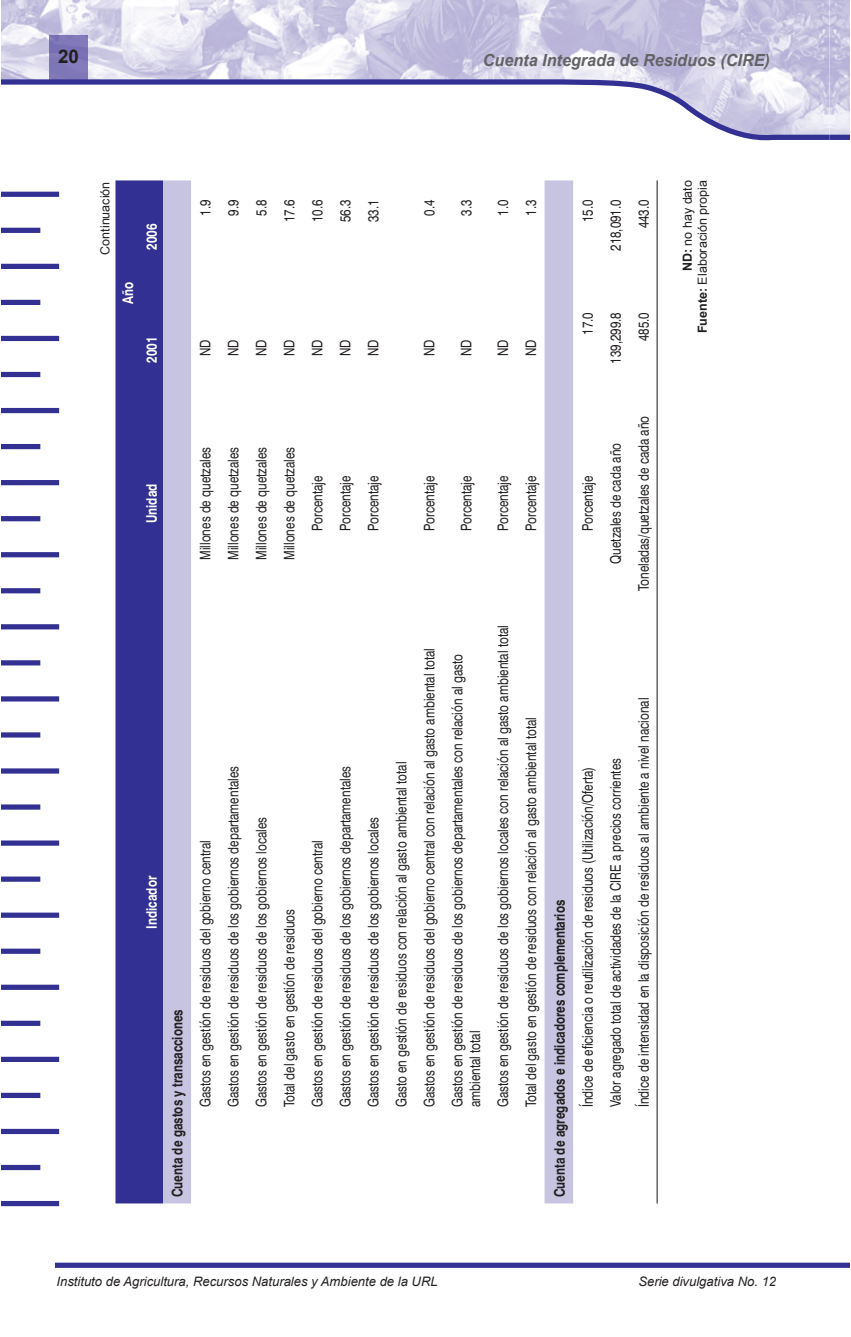
<style>
.page{position:relative;width:851px;height:1337px;background:#fff}
.page>*{position:absolute;margin:0;border:0;box-sizing:border-box;transform-origin:0 0}
.t1{font:700 18.68px "Arial";color:#231f20}
.t2{font:italic 700 16.65px "Arial";color:#636366}
.t3{font:14.62px/27.9px "Swiss 721 BT";color:#231f20;scale:.8 1}
.t4{font:700 14.62px "Swiss 721 BT";color:#fff;scale:.8 1}
.t5{font:italic 13.05px "Arial";color:#231f20}
.t6{font:12.6px/15.1px "Arial";color:#231f20;text-align:right}
.s1{font-weight:700}
</style>
<div class="page">
<img style="left:1px;top:0;width:848px;height:77px">
<div style="left:1px;top:192px;width:58px;height:5px;background:#323092"></div>
<div style="left:1px;top:264px;width:58px;height:5px;background:#323092"></div>
<div style="left:1px;top:336px;width:58px;height:5px;background:#323092"></div>
<div style="left:1px;top:408px;width:58px;height:5px;background:#323092"></div>
<div style="left:1px;top:480px;width:58px;height:5px;background:#323092"></div>
<div style="left:1px;top:552px;width:58px;height:5px;background:#323092"></div>
<div style="left:1px;top:624px;width:58px;height:5px;background:#323092"></div>
<div style="left:1px;top:696px;width:58px;height:5px;background:#323092"></div>
<div style="left:1px;top:768px;width:58px;height:5px;background:#323092"></div>
<div style="left:1px;top:840px;width:58px;height:5px;background:#323092"></div>
<div style="left:1px;top:912px;width:58px;height:5px;background:#323092"></div>
<div style="left:1px;top:984px;width:58px;height:6px;background:#323092"></div>
<div style="left:1px;top:1056px;width:58px;height:6px;background:#323092"></div>
<div style="left:1px;top:1128px;width:58px;height:6px;background:#323092"></div>
<div style="left:1px;top:1201px;width:58px;height:5px;background:#323092"></div>
<div style="left:1px;top:228px;width:39px;height:5px;background:#323092"></div>
<div style="left:1px;top:300px;width:39px;height:5px;background:#323092"></div>
<div style="left:1px;top:372px;width:39px;height:5px;background:#323092"></div>
<div style="left:1px;top:444px;width:39px;height:5px;background:#323092"></div>
<div style="left:1px;top:516px;width:39px;height:5px;background:#323092"></div>
<div style="left:1px;top:588px;width:39px;height:5px;background:#323092"></div>
<div style="left:1px;top:660px;width:39px;height:5px;background:#323092"></div>
<div style="left:1px;top:732px;width:39px;height:5px;background:#323092"></div>
<div style="left:1px;top:804px;width:39px;height:5px;background:#323092"></div>
<div style="left:1px;top:876px;width:39px;height:5px;background:#323092"></div>
<div style="left:1px;top:948px;width:39px;height:5px;background:#323092"></div>
<div style="left:1px;top:1020px;width:39px;height:6px;background:#323092"></div>
<div style="left:1px;top:1092px;width:39px;height:6px;background:#323092"></div>
<div style="left:1px;top:1164px;width:39px;height:6px;background:#323092"></div>
<div style="left:55px;top:1262px;width:794px;height:5px;background:#323092"></div>
<div style="left:50px;top:35px;width:38px;height:42px;background:#7e76b7"></div>
<svg style="left:1px;top:77px;width:823px;height:64px"></svg>
<svg style="left:824px;top:77px;width:25px;height:63px;background:#c9c7e1"></svg>
<svg style="left:115px;top:180px;width:48px;height:1023px;background:#4b499f"></svg>
<div style="left:163px;top:180px;width:28px;height:1023px;background:#c7c4e1"></div>
<div style="left:544px;top:180px;width:29px;height:1023px;background:#c7c4e1"></div>
<hr style="left:656px;top:180px;width:1px;height:1023px;background:#231f20">
<p class="t1" style="left:58px;top:46px;width:22px">20</p>
<p class="t2" style="left:483px;top:51px;width:288px">Cuenta Integrada de Residuos (CIRE)</p>
<p class="t6" style="left:98px;top:255px;width:75px;rotate:-90deg">Continuación</p>
<p class="t4" style="left:119px;top:304px;width:29px;rotate:-90deg">Año</p>
<p class="t4" style="left:143px;top:250px;width:35px;rotate:-90deg">2006</p>
<p class="t4" style="left:143px;top:363px;width:35px;rotate:-90deg">2001</p>
<p class="t3" style="left:192px;top:215px;width:22px;rotate:-90deg">1.9</p>
<p class="t3" style="left:220px;top:215px;width:22px;rotate:-90deg">9.9</p>
<p class="t3" style="left:248px;top:215px;width:22px;rotate:-90deg">5.8</p>
<p class="t3" style="left:276px;top:222px;width:30px;rotate:-90deg">17.6</p>
<p class="t3" style="left:304px;top:222px;width:30px;rotate:-90deg">10.6</p>
<p class="t3" style="left:332px;top:222px;width:30px;rotate:-90deg">56.3</p>
<p class="t3" style="left:360px;top:222px;width:30px;rotate:-90deg">33.1</p>
<p class="t3" style="left:192px;top:356px;width:22px;rotate:-90deg">ND</p>
<p class="t3" style="left:220px;top:356px;width:22px;rotate:-90deg">ND</p>
<p class="t3" style="left:248px;top:356px;width:22px;rotate:-90deg">ND</p>
<p class="t3" style="left:276px;top:356px;width:22px;rotate:-90deg">ND</p>
<p class="t3" style="left:304px;top:356px;width:22px;rotate:-90deg">ND</p>
<p class="t3" style="left:332px;top:356px;width:22px;rotate:-90deg">ND</p>
<p class="t3" style="left:360px;top:356px;width:22px;rotate:-90deg">ND</p>
<p class="t3" style="left:416px;top:215px;width:22px;rotate:-90deg">0.4</p>
<p class="t3" style="left:453px;top:215px;width:22px;rotate:-90deg">3.3</p>
<p class="t3" style="left:490px;top:215px;width:22px;rotate:-90deg">1.0</p>
<p class="t3" style="left:518px;top:215px;width:22px;rotate:-90deg">1.3</p>
<p class="t3" style="left:416px;top:356px;width:22px;rotate:-90deg">ND</p>
<p class="t3" style="left:453px;top:356px;width:22px;rotate:-90deg">ND</p>
<p class="t3" style="left:490px;top:356px;width:22px;rotate:-90deg">ND</p>
<p class="t3" style="left:518px;top:356px;width:22px;rotate:-90deg">ND</p>
<p class="t3" style="left:574px;top:222px;width:30px;rotate:-90deg">15.0</p>
<p class="t3" style="left:602px;top:251px;width:66px;rotate:-90deg">218,091.0</p>
<p class="t3" style="left:630px;top:228px;width:38px;rotate:-90deg">443.0</p>
<p class="t3" style="left:574px;top:335px;width:30px;rotate:-90deg">17.0</p>
<p class="t3" style="left:602px;top:363px;width:66px;rotate:-90deg">139,299.8</p>
<p class="t3" style="left:630px;top:341px;width:38px;rotate:-90deg">485.0</p>
<p class="t4" style="left:143px;top:523px;width:51px;rotate:-90deg">Unidad</p>
<p class="t3" style="left:192px;top:560px;width:143px;rotate:-90deg">Millones de quetzales</p>
<p class="t3" style="left:220px;top:560px;width:143px;rotate:-90deg">Millones de quetzales</p>
<p class="t3" style="left:248px;top:560px;width:143px;rotate:-90deg">Millones de quetzales</p>
<p class="t3" style="left:276px;top:560px;width:143px;rotate:-90deg">Millones de quetzales</p>
<p class="t3" style="left:304px;top:531px;width:71px;rotate:-90deg">Porcentaje</p>
<p class="t3" style="left:332px;top:531px;width:71px;rotate:-90deg">Porcentaje</p>
<p class="t3" style="left:360px;top:531px;width:71px;rotate:-90deg">Porcentaje</p>
<p class="t3" style="left:416px;top:531px;width:71px;rotate:-90deg">Porcentaje</p>
<p class="t3" style="left:453px;top:531px;width:71px;rotate:-90deg">Porcentaje</p>
<p class="t4" style="left:143px;top:928px;width:67px;rotate:-90deg">Indicador</p>
<p class="t3" style="left:164px;top:1107px;width:336px;text-indent:-90px;rotate:-90deg"><span class="s1">Cuenta de gastos y transacciones<br></span>Gastos en gestión de residuos del gobierno central</p>
<p class="t3" style="left:220px;top:1107px;width:428px;rotate:-90deg">Gastos en gestión de residuos de los gobiernos departamentales</p>
<p class="t3" style="left:248px;top:1107px;width:364px;rotate:-90deg">Gastos en gestión de residuos de los gobiernos locales</p>
<p class="t3" style="left:276px;top:1107px;width:249px;rotate:-90deg">Total del gasto en gestión de residuos</p>
<p class="t3" style="left:304px;top:1107px;width:336px;rotate:-90deg">Gastos en gestión de residuos del gobierno central</p>
<p class="t3" style="left:332px;top:1107px;width:428px;rotate:-90deg">Gastos en gestión de residuos de los gobiernos departamentales</p>
<p class="t3" style="left:360px;top:1107px;width:364px;rotate:-90deg">Gastos en gestión de residuos de los gobiernos locales</p>
<p class="t3" style="left:388px;top:1107px;width:575px;rotate:-90deg">Gasto en gestión de residuos con relación al gasto ambiental total<br>Gastos en gestión de residuos del gobierno central con relación al gasto ambiental total</p>
<p class="t3" style="left:449px;top:1107px;width:568px;line-height:17.6px;rotate:-90deg">Gastos en gestión de residuos de los gobiernos departamentales con relación al gasto ambiental total</p>
<p class="t3" style="left:490px;top:531px;width:71px;rotate:-90deg">Porcentaje</p>
<p class="t3" style="left:518px;top:531px;width:71px;rotate:-90deg">Porcentaje</p>
<p class="t3" style="left:490px;top:1107px;width:604px;rotate:-90deg">Gastos en gestión de residuos de los gobiernos locales con relación al gasto ambiental total</p>
<p class="t3" style="left:518px;top:1107px;width:489px;rotate:-90deg">Total del gasto en gestión de residuos con relación al gasto ambiental total</p>
<p class="t3" style="left:574px;top:531px;width:71px;rotate:-90deg">Porcentaje</p>
<p class="t3" style="left:602px;top:563px;width:152px;rotate:-90deg">Quetzales de cada año</p>
<p class="t3" style="left:630px;top:591px;width:220px;rotate:-90deg">Toneladas/quetzales de cada año</p>
<p class="t3" style="left:546px;top:1107px;width:427px;text-indent:-90px;rotate:-90deg"><span class="s1">Cuenta de agregados e indicadores complementarios<br></span>Índice de eficiencia o reutilización de residuos (Utilización/Oferta)</p>
<p class="t3" style="left:602px;top:1107px;width:438px;rotate:-90deg">Valor agregado total de actividades de la CIRE a precios corrientes</p>
<p class="t3" style="left:630px;top:1107px;width:513px;rotate:-90deg">Índice de intensidad en la disposición de residuos al ambiente a nivel nacional</p>
<p class="t6" style="left:680px;top:333px;width:155px;rotate:-90deg"><span class="s1">ND:</span> no hay dato<br><span class="s1">Fuente:</span> Elaboración propia</p>
<p class="t5" style="left:56px;top:1274px;width:382px">Instituto de Agricultura, Recursos Naturales y Ambiente de la URL</p>
<p class="t5" style="left:638px;top:1274px;width:139px">Serie divulgativa No. 12</p>
</div>
